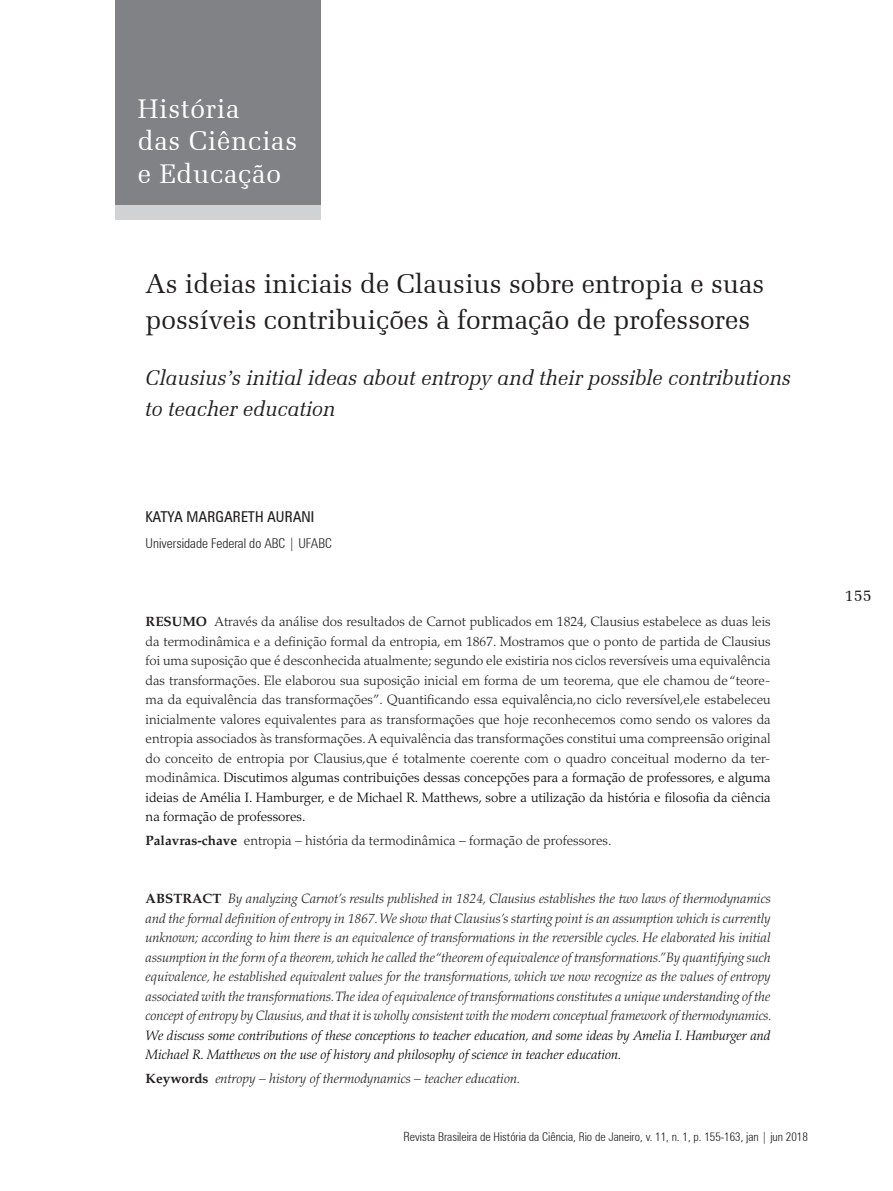
<style>
.page{position:relative;width:893px;height:1191px;background:#fff}
.page>*{position:absolute;margin:0;border:0;box-sizing:border-box;transform-origin:0 0}
.titulo{font:27px/36px "Zapf Elliptical 711 BT";color:#231f20}
.resenha{font:27px "Zapf Elliptical 711 BT";letter-spacing:.025em;color:#fff}
.titingles{font:italic 21px/31.5px "Zapf Elliptical 711 BT";color:#231f20}
.t1{font:16.5px "Zapf Elliptical 711 BT";color:#231f20}
.autor{font:condensed 15px "Zurich BT";color:#231f20}
.resumo{font:300 13.5px/19.5px "Palatino";color:#231f20;text-align:justify}
.resumo-2{font:italic 300 13.5px/19.5px "Palatino";color:#222;text-align:justify}
.resumo-3{font:italic 300 13.5px "Palatino";color:#231f20}
.instituição{font:300 condensed 13.5px "Zurich BT";color:#231f20}
.t2{font:300 condensed 12px "Zurich BT";color:#231f20}
.s1{font-weight:700}
.s2{color:#000}
.s3{font-weight:700;font-style:normal;color:#231f20}
.s4{color:#231f20}
.s5{font-weight:700;font-style:normal}
.s6{font-size:12.75px}
</style>
<div class="page">
<div style="left:116px;top:32px;width:205px;height:187px;background:#d1d2d4"></div>
<div style="left:115px;top:0;width:206px;height:205px;background:#808285"></div>
<p class="resenha" style="left:138px;top:92px;width:103px">História</p>
<p class="resenha" style="left:138px;top:125px;width:161px">das Ciências</p>
<p class="resenha" style="left:138px;top:157px;width:145px">e Educação</p>
<p class="titulo" style="left:146px;top:265px;width:620px">As ideias iniciais de Clausius sobre entropia e suas possíveis contribuições à formação de professores</p>
<p class="titingles" style="left:146px;top:362px;width:647px">Clausius’s initial ideas about entropy and their possible contributions to teacher education</p>
<p class="autor" style="left:146px;top:508px;width:170px">KATYA MARGARETH AURANI</p>
<p class="instituição" style="left:146px;top:534px;width:188px">Universidade Federal do ABC | UFABC</p>
<p class="resumo" style="left:146px;top:612px;width:627px"><span class="s1">RESUMO</span> Através da análise dos resultados de Carnot publicados em 1824, Clausius estabelece as duas leis da termodinâmica e a definição formal da entropia, em 1867. Mostramos que o ponto de partida de Clausius foi uma suposição que é desconhecida atualmente; segundo ele existiria nos ciclos reversíveis uma equivalência das transformações. Ele elaborou sua suposição inicial em forma de um teorema, que ele chamou de “teore&shy;ma da equivalência das transformações”. Quantificando essa equivalência,no ciclo reversível,ele estabeleceu inicialmente valores equivalentes para as transformações que hoje reconhecemos como sendo os valores da entropia associados às transformações. A equivalência das transformações constitui uma compreensão original do conceito de entropia por Clausius,que é totalmente coerente com o quadro conceitual moderno da ter&shy;modinâmica. <span class="s2">Discutimos algumas contribuições dessas concepções para a formação de professores, e alguma ideias de Amélia I. Hamburger, e de Michael R. Matthews, sobre a utilização da história e filosofia da ciência na formação de professores.</span></p>
<p class="resumo" style="left:146px;top:830px;width:467px"><span class="s1">Palavras-chave</span> entropia – história da termodinâmica – formação de professores.</p>
<p class="resumo-2" style="left:146px;top:889px;width:628px"><span class="s3">ABSTRACT</span> <span class="s4">By analyzing</span> Carnot’s results published in 1824, Clausius establishes the two laws of thermodynamics and the formal definition of entropy in 1867. We show that Clausius’s starting point is an assumption which is currently unknown; according to him there is an equivalence of transformations in the reversible cycles. He elaborated his initial assumption in the form of a theorem, which he called the “theorem of equivalence of transformations.” By quantifying such equivalence, he established equivalent values for the transformations, which we now recognize as the values of entropy associated with the transformations. The idea of equivalence of transformations constitutes a unique understanding of the concept of entropy by Clausius, and that it is wholly consistent with the modern conceptual framework of thermodynamics.<br><span class="s2">We discuss some contributions of these conceptions to teacher education, and some ideas by Amelia I. Hamburger and Michael R. Matthews on the use of history and philosophy of science in teacher education.</span></p>
<p class="resumo-3" style="left:146px;top:1070px;width:376px"><span class="s5">Keywords</span> entropy – history of thermodynamics – teacher education.</p>
<p class="t2" style="left:403px;top:1129px;width:406px"><span class="s6">R</span>evista Brasileira de História da Ciência, Rio de Janeiro, v. 11, n. 1, p. 155-163, jan | jun 2018</p>
<p class="t1" style="left:845px;top:585px;width:29px">155</p>
</div>
